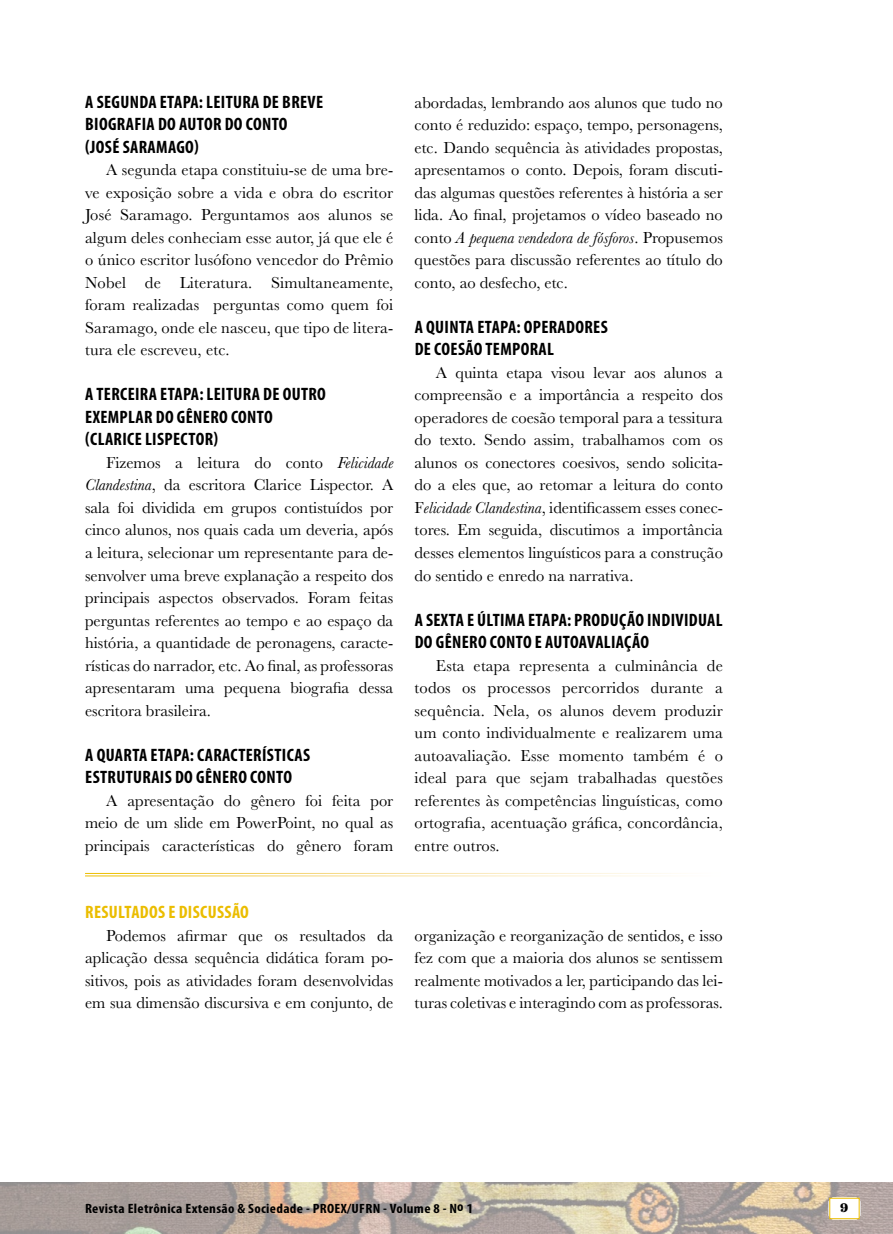
<style>
.page{position:relative;width:893px;height:1234px;background:#fff}
.page>*{position:absolute;margin:0;border:0;box-sizing:border-box;transform-origin:0 0}
.t1{font:700 condensed 18px/22.5px "Myriad Pro";letter-spacing:.02em;color:#000}
.t2{font:700 condensed 18px "Myriad Pro";letter-spacing:.02em;color:#ebbd00}
.t3{font:16.5px/22.5px "Baskerville";color:#000;text-align:justify}
.t4{font:700 condensed 13.5px "Myriad Pro";letter-spacing:.02em;color:#000;scale:1.1 1}
.t5{font:12px "Escafina Low";color:#000;scale:1.1 1}
.s1{font-style:italic}
</style>
<div class="page">
<img style="left:0;top:1182px;width:893px;height:51px">
<svg style="left:828px;top:1196px;width:33px;height:23px"></svg>
<div style="left:829px;top:1197px;width:30px;height:21px;background:#fff"></div>
<p class="t1" style="left:85px;top:91px;width:239px">A SEGUNDA ETAPA: LEITURA DE BREVE<br>BIOGRAFIA DO AUTOR DO CONTO (JOSÉ SARAMAGO)</p>
<p class="t3" style="left:85px;top:159px;width:310px;text-indent:21px">A segunda etapa constituiu-se de uma bre&shy;ve exposição sobre a vida e obra do escritor José Saramago. Perguntamos aos alunos se algum deles conheciam esse autor, já que ele é o único escritor lusófono vencedor do Prêmio Nobel de Literatura. Simultaneamente, foram realizadas perguntas como quem foi Saramago, onde ele nasceu, que tipo de litera&shy;tura ele escreveu, etc.</p>
<p class="t1" style="left:85px;top:383px;width:242px">A TERCEIRA ETAPA: LEITURA DE OUTRO<br>EXEMPLAR DO GÊNERO CONTO (CLARICE LISPECTOR)</p>
<p class="t3" style="left:85px;top:451px;width:310px;text-indent:21px">Fizemos a leitura do conto <span class="s1">Felicidade Clandestina</span>, da escritora Clarice Lispector. A sala foi dividida em grupos contistuídos por cinco alunos, nos quais cada um deveria, após a leitura, selecionar um representante para de&shy;senvolver uma breve explanação a respeito dos principais aspectos observados. Foram feitas perguntas referentes ao tempo e ao espaço da história, a quantidade de peronagens, caracte&shy;rísticas do narrador, etc. Ao final, as professoras apresentaram uma pequena biografia dessa escritora brasileira.</p>
<p class="t1" style="left:85px;top:743px;width:226px">A QUARTA ETAPA: CARACTERÍSTICAS<br>ESTRUTURAIS DO GÊNERO CONTO</p>
<p class="t3" style="left:85px;top:789px;width:310px;text-indent:21px">A apresentação do gênero foi feita por meio de um slide em PowerPoint, no qual as principais características do gênero foram</p>
<p class="t3" style="left:415px;top:91px;width:310px">abordadas, lembrando aos alunos que tudo no conto é reduzido: espaço, tempo, personagens, etc. Dando sequência às atividades propostas, apresentamos o conto. Depois, foram discuti&shy;das algumas questões referentes à história a ser lida. Ao final, projetamos o vídeo baseado no conto <span class="s1">A pequena vendedora de fósforos</span>. Propusemos questões para discussão referentes ao título do conto, ao desfecho, etc.</p>
<p class="t1" style="left:415px;top:316px;width:195px">A QUINTA ETAPA: OPERADORES<br>DE COESÃO TEMPORAL</p>
<p class="t3" style="left:415px;top:361px;width:310px;text-indent:21px">A quinta etapa visou levar aos alunos a compreensão e a importância a respeito dos operadores de coesão temporal para a tessitura do texto. Sendo assim, trabalhamos com os alunos os conectores coesivos, sendo solicita&shy;do a eles que, ao retomar a leitura do conto F<span class="s1">elicidade Clandestina</span>, identificassem esses conec&shy;tores. Em seguida, discutimos a importância desses elementos linguísticos para a construção do sentido e enredo na narrativa.</p>
<p class="t1" style="left:415px;top:608px;width:309px">A SEXTA E ÚLTIMA ETAPA: PRODUÇÃO INDIVIDUAL<br>DO GÊNERO CONTO E AUTOAVALIAÇÃO</p>
<p class="t3" style="left:415px;top:654px;width:310px;text-indent:21px">Esta etapa representa a culminância de todos os processos percorridos durante a sequência. Nela, os alunos devem produzir um conto individualmente e realizarem uma autoavaliação. Esse momento também é o ideal para que sejam trabalhadas questões referentes às competências linguísticas, como ortografia, acentuação gráfica, concordância, entre outros.</p>
<p class="t2" style="left:85px;top:902px;width:165px">RESULTADOS E DISCUSSÃO</p>
<p class="t3" style="left:85px;top:924px;width:310px;text-indent:21px">Podemos afirmar que os resultados da aplicação dessa sequência didática foram po&shy;sitivos, pois as atividades foram desenvolvidas em sua dimensão discursiva e em conjunto, de</p>
<p class="t3" style="left:415px;top:924px;width:310px">organização e reorganização de sentidos, e isso fez com que a maioria dos alunos se sentissem realmente motivados a ler, participando das lei&shy;turas coletivas e interagindo com as professoras.</p>
<p class="t4" style="left:85px;top:1200px;width:354px">Revista Eletrônica Extensão &amp; Sociedade - PROEX/UFRN - Volume 8 - No 1</p>
<p class="t5" style="left:840px;top:1199px;width:9px">9</p>
</div>
